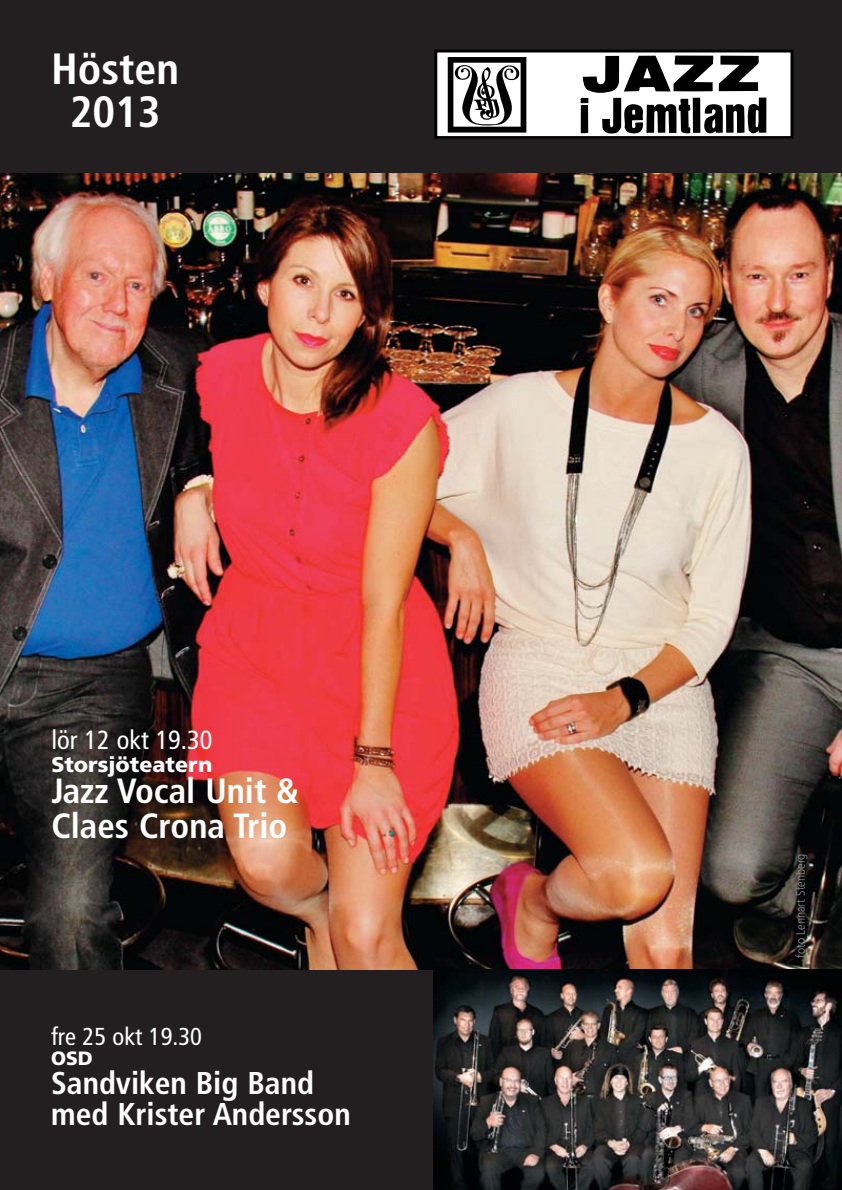
<style>
.page{position:relative;width:842px;height:1190px;background:#231f20}
.page>*{position:absolute;margin:0;border:0;box-sizing:border-box;transform-origin:0 0}
.t1{font:700 condensed 43.75px/43.8px "Frutiger";color:#fff;text-align:center}
.t2{font:700 condensed 35px/35px "Frutiger";color:#fff}
.t3{font:700 condensed 31.5px/31.5px "Frutiger";color:#fff}
.t4{font:condensed 26.25px "Frutiger";color:#fff}
.t5{font:condensed 24.5px "Frutiger";color:#fff}
.t6{font:900 21.35px "Frutiger";color:#fff}
.t7{font:900 19.25px "Frutiger";color:#fff}
.t8{font:300 12.25px "Frutiger";color:#8e979d;scale:.9 1}
</style>
<div class="page">
<img style="left:0;top:174px;width:842px;height:795px">
<svg style="left:434px;top:50px;width:359px;height:89px;background:#979797"></svg>
<img style="left:434px;top:970px;width:408px;height:220px">
<h1 class="t1" style="left:51px;top:50px;width:129px">Hösten<br>2013</h1>
<p class="t4" style="left:51px;top:729px;width:163px">lör 12 okt 19.30</p>
<p class="t6" style="left:51px;top:756px;width:162px">Storsjöteatern</p>
<p class="t2" style="left:51px;top:776px;width:249px">Jazz Vocal Unit &amp;<br>Claes Crona Trio</p>
<p class="t5" style="left:51px;top:1026px;width:152px">fre 25 okt 19.30</p>
<p class="t7" style="left:51px;top:1051px;width:43px">OSD</p>
<p class="t3" style="left:51px;top:1070px;width:301px">Sandviken Big Band med Krister Andersson</p>
<p class="t8" style="left:795px;top:958px;width:117px;rotate:-90deg">foto Lennart Stenberg</p>
</div>
